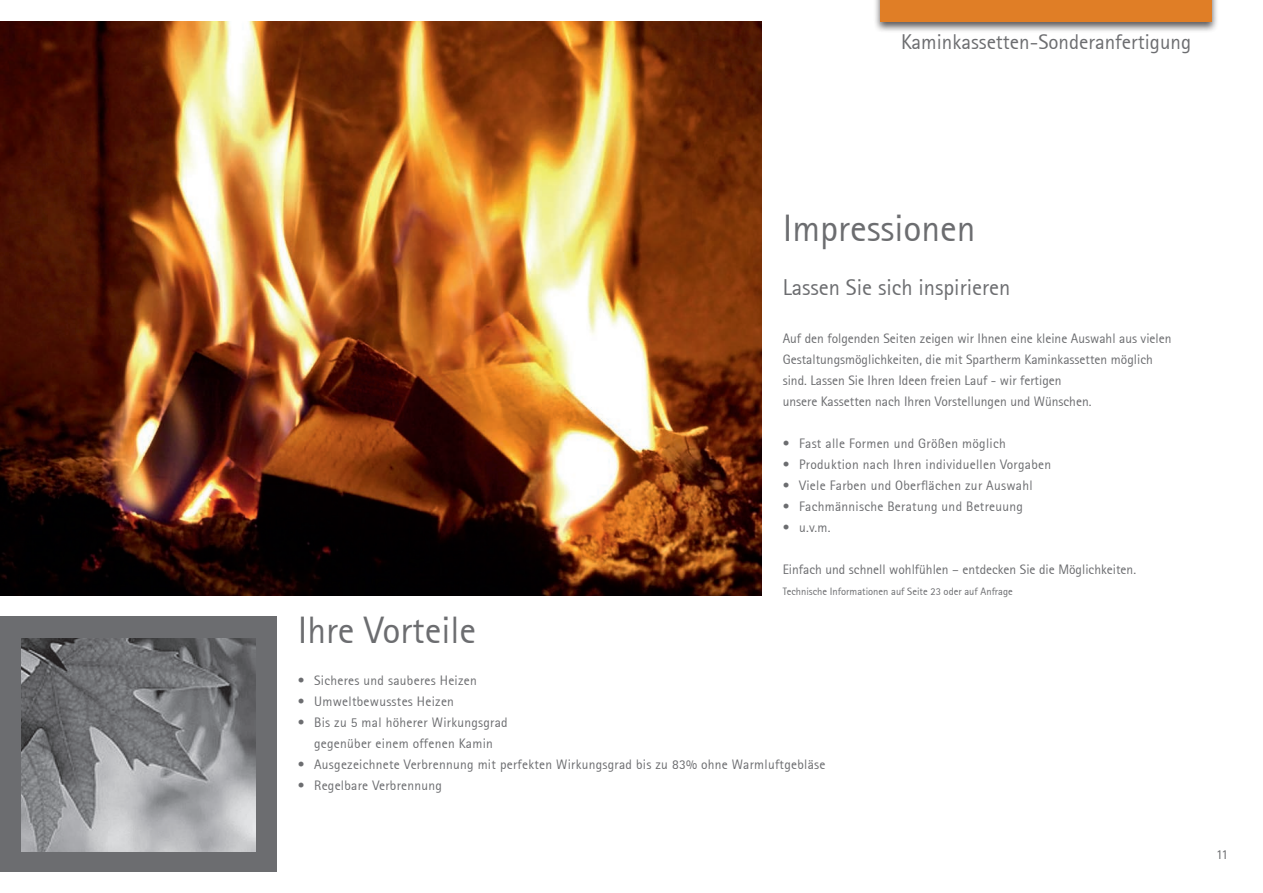
<style>
.page{position:relative;width:1263px;height:893px;background:#fff}
.page>*{position:absolute;margin:0;border:0;box-sizing:border-box;transform-origin:0 0}
.t1{font:37.5px "Rotis Sans Serif";color:#6c6d70}
.t2{font:22.5px "Rotis Sans Serif";color:#6c6d70}
.t3{font:21px "Rotis Sans Serif";color:#6c6d70}
.t4{font:13.5px/21px "Rotis Sans Serif";letter-spacing:.02em;color:#6c6d70;text-align:center}
.t5{font:13.5px/21px "Rotis Sans Serif";color:#6c6d70}
.t6{font:10.5px "Rotis Sans Serif";color:#6c6d70}
</style>
<div class="page">
<img style="left:0;top:21px;width:761px;height:574px">
<div style="left:0;top:617px;width:276px;height:255px;background:#6c6d70"></div>
<img style="left:21px;top:639px;width:234px;height:212px">
<div style="left:873px;top:0;width:346px;height:34px;background:#231f20;opacity:.75"></div>
<div style="left:880px;top:0;width:332px;height:21px;background:#e07e26"></div>
<h3 class="t3" style="left:901px;top:29px;width:292px">Kaminkassetten-Sonderanfertigung</h3>
<h1 class="t1" style="left:783px;top:206px;width:194px">Impressionen</h1>
<h2 class="t2" style="left:783px;top:274px;width:229px">Lassen Sie sich inspirieren</h2>
<p class="t5" style="left:783px;top:328px;width:390px">Auf den folgenden Seiten zeigen wir Ihnen eine kleine Auswahl aus vielen Gestaltungsmöglichkeiten, die mit Spartherm Kaminkassetten möglich sind. Lassen Sie Ihren Ideen freien Lauf - wir fertigen<br>unsere Kassetten nach Ihren Vorstellungen und Wünschen.</p>
<p class="t4" style="left:783px;top:433px;width:225px">• Fast alle Formen und Größen möglich</p>
<p class="t4" style="left:783px;top:454px;width:270px">• Produktion nach Ihren individuellen Vorgaben</p>
<p class="t4" style="left:783px;top:475px;width:251px">• Viele Farben und Oberflächen zur Auswahl</p>
<p class="t4" style="left:783px;top:496px;width:242px">• Fachmännische Beratung und Betreuung</p>
<p class="t4" style="left:783px;top:517px;width:49px">• u.v.m.</p>
<p class="t5" style="left:783px;top:559px;width:355px">Einfach und schnell wohlfühlen – entdecken Sie die Möglichkeiten.</p>
<p class="t6" style="left:783px;top:586px;width:232px">Technische Informationen auf Seite 23 oder auf Anfrage</p>
<h1 class="t1" style="left:298px;top:608px;width:180px">Ihre Vorteile</h1>
<p class="t4" style="left:298px;top:669px;width:181px">• Sicheres und sauberes Heizen</p>
<p class="t4" style="left:298px;top:690px;width:158px">• Umweltbewusstes Heizen</p>
<p class="t4" style="left:298px;top:711px;width:212px">• Bis zu 5 mal höherer Wirkungsgrad gegenüber einem offenen Kamin</p>
<p class="t4" style="left:298px;top:753px;width:529px">• Ausgezeichnete Verbrennung mit perfekten Wirkungsgrad bis zu 83% ohne Warmluftgebläse</p>
<p class="t4" style="left:298px;top:774px;width:146px">• Regelbare Verbrennung</p>
<p class="t4" style="left:1216px;top:844px;width:14px">11</p>
</div>
